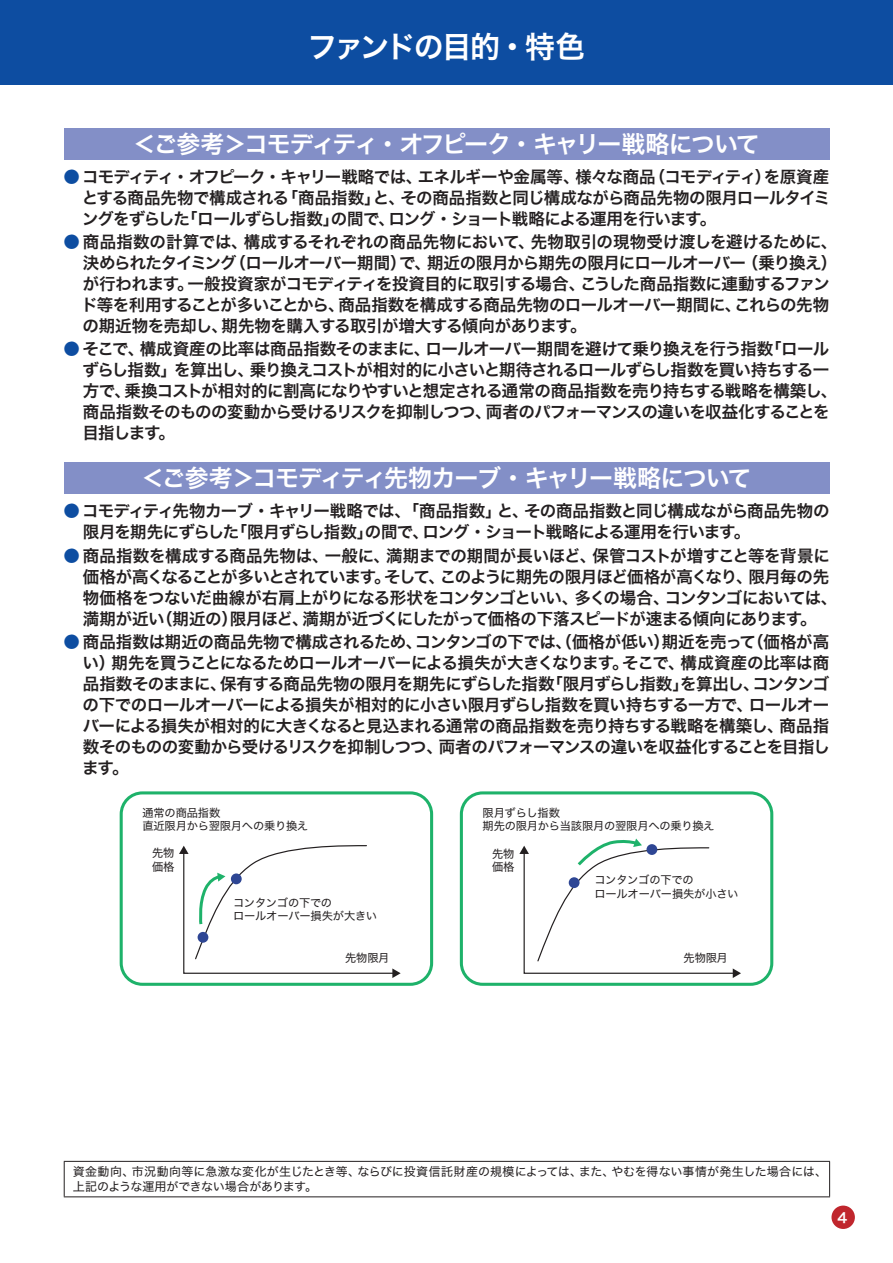
<style>
.page{position:relative;width:893px;height:1263px;background:#fff}
.page>*{position:absolute;margin:0;border:0;box-sizing:border-box;transform-origin:0 0}
.t1{font:30px "Hira Kaku Std N W6";letter-spacing:-.08em;color:#fff}
.t2{font:24px "Hira Kaku Std N W6";letter-spacing:-.075em;color:#fff}
.t3{font:24px "Hira Kaku Std N W6";letter-spacing:-.055em;color:#fff}
.t4{font:16.5px/21px "Hira Kaku Std N W6";letter-spacing:-.035em;color:#231f20}
.t5{font:13.8px "Hira Kaku Std N W6";color:#fff}
.t6{font:12px/15px "Hira Kaku Std N W4";letter-spacing:.005em;color:#231f20}
.t7{font:11.25px/13.5px "Hira Kaku Std N W4";letter-spacing:-.015em;color:#231f20}
.s1{color:#0d4da1}
</style>
<div class="page">
<div style="left:831px;top:1205px;width:24px;height:24px;background:#c0262d;border-radius:50%"></div>
<div style="left:0;top:0;width:893px;height:85px;background:#0d4da1"></div>
<hr style="left:64px;top:1161px;width:766px;height:1px;background:#231f20">
<hr style="left:64px;top:1162px;width:1px;height:34px;background:#231f20">
<hr style="left:829px;top:1162px;width:1px;height:34px;background:#231f20">
<hr style="left:64px;top:1196px;width:766px;height:1px;background:#231f20">
<div style="left:64px;top:128px;width:765px;height:31px;background:#838fc7"></div>
<div style="left:64px;top:462px;width:765px;height:32px;background:#838fc7"></div>
<div style="left:460px;top:791px;width:313px;height:195px;border:3px solid #1eb26a;border-radius:21px"></div>
<div style="left:120px;top:791px;width:313px;height:195px;border:3px solid #1eb26a;border-radius:21px"></div>
<svg style="left:179px;top:845px;width:222px;height:133px"></svg>
<svg style="left:519px;top:838px;width:222px;height:140px"></svg>
<h1 class="t1" style="left:307px;top:24px;width:280px">ファンドの目的・特色</h1>
<h2 class="t2" style="left:133px;top:125px;width:629px">＜ご参考＞コモディティ・オフピーク・キャリー戦略について</h2>
<p class="t4" style="left:82px;top:166px;width:750px;text-align:justify;text-indent:-18px"><span class="s1">●</span> コモディティ・オフピーク・キャリー戦略では、エネルギーや金属等、様々な商品（コモディティ）を原資産とする商品先物で構成される「商品指数」と、その商品指数と同じ構成ながら商品先物の限月ロールタイミングをずらした「ロールずらし指数」の間で、ロング・ショート戦略による運用を行います。</p>
<p class="t4" style="left:81px;top:231px;width:757px;text-indent:-18px"><span class="s1">●</span> 商品指数の計算では、構成するそれぞれの商品先物において、先物取引の現物受け渡しを避けるために、決められたタイミング（ロールオーバー期間）で、期近の限月から期先の限月にロールオーバー（乗り換え）が行われます。一般投資家がコモディティを投資目的に取引する場合、こうした商品指数に連動するファンド等を利用することが多いことから、商品指数を構成する商品先物のロールオーバー期間に、これらの先物の期近物を売却し、期先物を購入する取引が増大する傾向があります。</p>
<p class="t4" style="left:82px;top:339px;width:757px;text-indent:-19px"><span class="s1">●</span> そこで、構成資産の比率は商品指数そのままに、ロールオーバー期間を避けて乗り換えを行う指数「ロールずらし指数」を算出し、乗り換えコストが相対的に小さいと期待されるロールずらし指数を買い持ちする一方で、乗換コストが相対的に割高になりやすいと想定される通常の商品指数を売り持ちする戦略を構築し、商品指数そのものの変動から受けるリスクを抑制しつつ、両者のパフォーマンスの違いを収益化することを目指します。</p>
<h2 class="t3" style="left:141px;top:460px;width:612px">＜ご参考＞コモディティ先物カーブ・キャリー戦略について</h2>
<p class="t4" style="left:83px;top:501px;width:748px;text-indent:-19px"><span class="s1">●</span>コモディティ先物カーブ・キャリー戦略では、「商品指数」と、その商品指数と同じ構成ながら商品先物の限月を期先にずらした「限月ずらし指数」の間で、ロング・ショート戦略による運用を行います。</p>
<p class="t4" style="left:83px;top:545px;width:756px;text-indent:-19px"><span class="s1">●</span> 商品指数を構成する商品先物は、一般に、満期までの期間が長いほど、保管コストが増すこと等を背景に価格が高くなることが多いとされています。そして、このように期先の限月ほど価格が高くなり、限月毎の先物価格をつないだ曲線が右肩上がりになる形状をコンタンゴといい、多くの場合、コンタンゴにおいては、満期が近い（期近の）限月ほど、満期が近づくにしたがって価格の下落スピードが速まる傾向にあります。</p>
<p class="t4" style="left:82px;top:631px;width:749px;text-align:justify;text-indent:-19px"><span class="s1">●</span> 商品指数は期近の商品先物で構成されるため、コンタンゴの下では、（価格が低い）期近を売って（価格が高い）期先を買うことになるためロールオーバーによる損失が大きくなります。そこで、構成資産の比率は商品指数そのままに、保有する商品先物の限月を期先にずらした指数「限月ずらし指数」を算出し、コンタンゴの下でのロールオーバーによる損失が相対的に小さい限月ずらし指数を買い持ちする一方で、ロールオーバーによる損失が相対的に大きくなると見込まれる通常の商品指数を売り持ちする戦略を構築し、商品指数そのものの変動から受けるリスクを抑制しつつ、両者のパフォーマンスの違いを収益化することを目指します。</p>
<p class="t7" style="left:142px;top:806px;width:167px">通常の商品指数<br>直近限月から翌限月への乗り換え</p>
<p class="t7" style="left:482px;top:806px;width:233px">限月ずらし指数<br>期先の限月から当該限月の翌限月への乗り換え</p>
<p class="t7" style="left:152px;top:846px;width:24px">先物価格</p>
<p class="t7" style="left:492px;top:846px;width:24px">先物価格</p>
<p class="t7" style="left:233px;top:896px;width:145px">コンタンゴの下での<br>ロールオーバー損失が大きい</p>
<p class="t7" style="left:594px;top:873px;width:145px">コンタンゴの下での<br>ロールオーバー損失が小さい</p>
<p class="t7" style="left:345px;top:951px;width:46px">先物限月</p>
<p class="t7" style="left:683px;top:951px;width:46px">先物限月</p>
<p class="t6" style="left:73px;top:1164px;width:756px">資金動向、市況動向等に急激な変化が生じたとき等、ならびに投資信託財産の規模によっては、また、やむを得ない事情が発生した場合には、上記のような運用ができない場合があります。</p>
<p class="t5" style="left:838px;top:1207px;width:11px">4</p>
</div>
